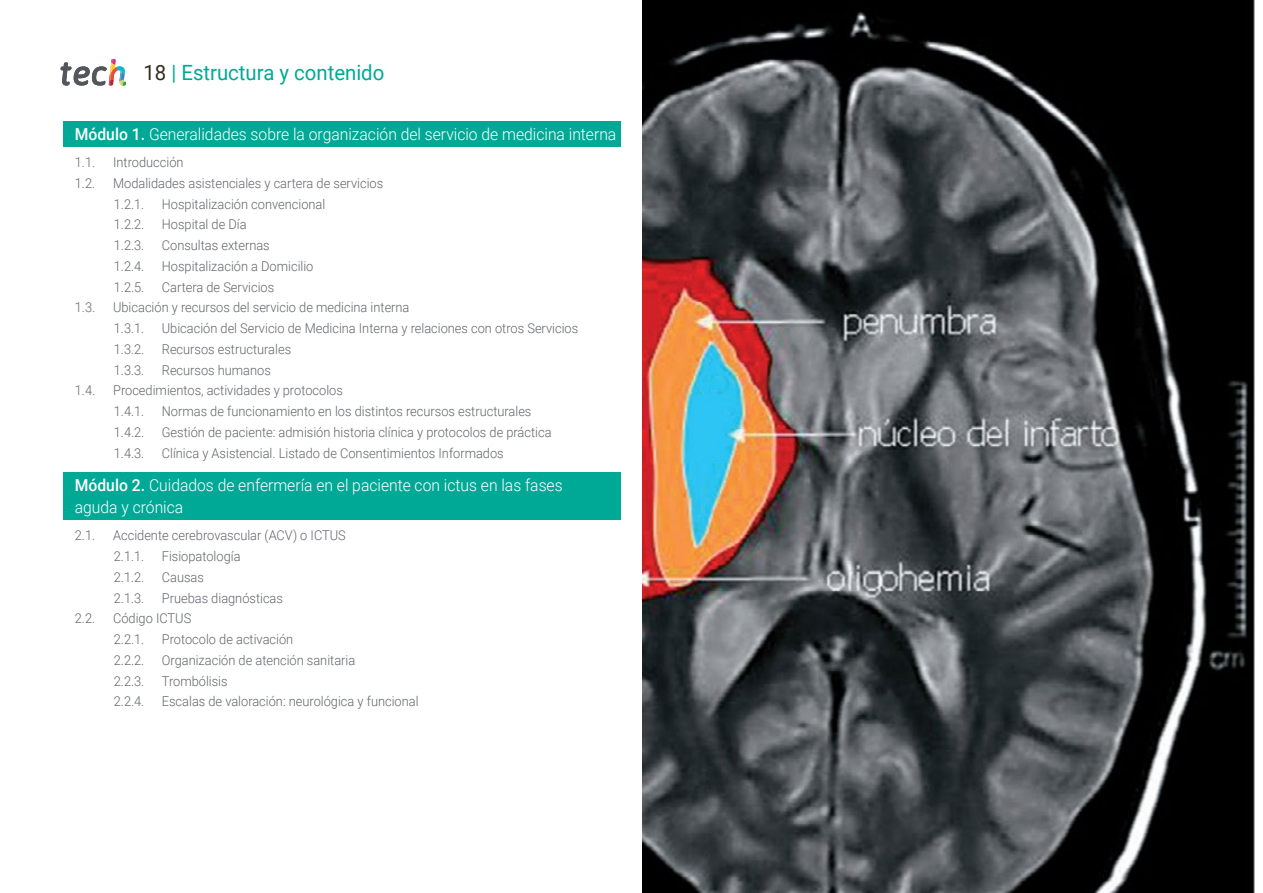
<style>
.page{position:relative;width:1263px;height:893px;background:#fff}
.page>*{position:absolute;margin:0;border:0;box-sizing:border-box;transform-origin:0 0}
.t1{font:21px "Roboto";color:#00a996}
.t2{font:300 16.5px/22.5px "Roboto";color:#fff;scale:.95 1}
.t3{font:300 13.5px/20.7px "Roboto";color:#61646a;scale:.95 1}
.s1{color:#312e20}
.s2{font-weight:500}
</style>
<div class="page">
<div style="left:64px;top:121px;width:557px;height:25px;background:#00a996"></div>
<div style="left:64px;top:472px;width:557px;height:47px;background:#00a996"></div>
<img style="left:642px;top:0;width:613px;height:893px">
<svg style="left:61px;top:59px;width:65px;height:27px"></svg>
<h1 class="t1" style="left:144px;top:57px;width:242px"><span class="s1">18</span> | Estructura y contenido</h1>
<p class="t2" style="left:75px;top:122px;width:571px"><span class="s2">Módulo 1.</span> Generalidades sobre la organización del servicio de medicina interna</p>
<p class="t3" style="left:75px;top:151px;width:23px">1.1.</p>
<p class="t3" style="left:113px;top:151px;width:76px">Introducción</p>
<p class="t3" style="left:75px;top:172px;width:23px">1.2.</p>
<p class="t3" style="left:113px;top:172px;width:286px">Modalidades asistenciales y cartera de servicios<br>1.2.1.</p>
<p class="t3" style="left:162px;top:193px;width:174px">Hospitalización convencional</p>
<p class="t3" style="left:114px;top:214px;width:34px">1.2.2.</p>
<p class="t3" style="left:162px;top:214px;width:91px">Hospital de Día</p>
<p class="t3" style="left:114px;top:234px;width:34px">1.2.3.</p>
<p class="t3" style="left:162px;top:234px;width:115px">Consultas externas</p>
<p class="t3" style="left:114px;top:255px;width:34px">1.2.4.</p>
<p class="t3" style="left:162px;top:255px;width:161px">Hospitalización a Domicilio</p>
<p class="t3" style="left:114px;top:276px;width:34px">1.2.5.</p>
<p class="t3" style="left:162px;top:276px;width:120px">Cartera de Servicios</p>
<p class="t3" style="left:75px;top:297px;width:23px">1.3.</p>
<p class="t3" style="left:113px;top:297px;width:313px">Ubicación y recursos del servicio de medicina interna<br>1.3.1.</p>
<p class="t3" style="left:162px;top:317px;width:440px">Ubicación del Servicio de Medicina Interna y relaciones con otros Servicios</p>
<p class="t3" style="left:114px;top:338px;width:34px">1.3.2.</p>
<p class="t3" style="left:162px;top:338px;width:138px">Recursos estructurales</p>
<p class="t3" style="left:114px;top:359px;width:34px">1.3.3.</p>
<p class="t3" style="left:162px;top:359px;width:116px">Recursos humanos</p>
<p class="t3" style="left:75px;top:380px;width:23px">1.4.</p>
<p class="t3" style="left:113px;top:380px;width:243px">Procedimientos, actividades y protocolos<br>1.4.1.</p>
<p class="t3" style="left:162px;top:400px;width:391px">Normas de funcionamiento en los distintos recursos estructurales</p>
<p class="t3" style="left:114px;top:421px;width:34px">1.4.2.</p>
<p class="t3" style="left:162px;top:421px;width:412px">Gestión de paciente: admisión historia clínica y protocolos de práctica</p>
<p class="t3" style="left:114px;top:442px;width:34px">1.4.3.</p>
<p class="t3" style="left:162px;top:442px;width:361px">Clínica y Asistencial. Listado de Consentimientos Informados</p>
<p class="t2" style="left:75px;top:473px;width:515px"><span class="s2">Módulo 2.</span> Cuidados de enfermería en el paciente con ictus en las fases aguda y crónica</p>
<p class="t3" style="left:75px;top:525px;width:23px">2.1.</p>
<p class="t3" style="left:113px;top:525px;width:246px">Accidente cerebrovascular (ACV) o ICTUS<br>2.1.1.</p>
<p class="t3" style="left:162px;top:545px;width:84px">Fisiopatología</p>
<p class="t3" style="left:114px;top:566px;width:34px">2.1.2.</p>
<p class="t3" style="left:162px;top:566px;width:46px">Causas</p>
<p class="t3" style="left:114px;top:587px;width:34px">2.1.3.</p>
<p class="t3" style="left:162px;top:587px;width:129px">Pruebas diagnósticas</p>
<p class="t3" style="left:75px;top:608px;width:23px">2.2.</p>
<p class="t3" style="left:113px;top:608px;width:84px">Código ICTUS<br>2.2.1.</p>
<p class="t3" style="left:162px;top:628px;width:140px">Protocolo de activación</p>
<p class="t3" style="left:114px;top:649px;width:34px">2.2.2.</p>
<p class="t3" style="left:162px;top:649px;width:205px">Organización de atención sanitaria</p>
<p class="t3" style="left:114px;top:670px;width:34px">2.2.3.</p>
<p class="t3" style="left:162px;top:670px;width:71px">Trombólisis</p>
<p class="t3" style="left:114px;top:691px;width:34px">2.2.4.</p>
<p class="t3" style="left:162px;top:691px;width:272px">Escalas de valoración: neurológica y funcional</p>
</div>
